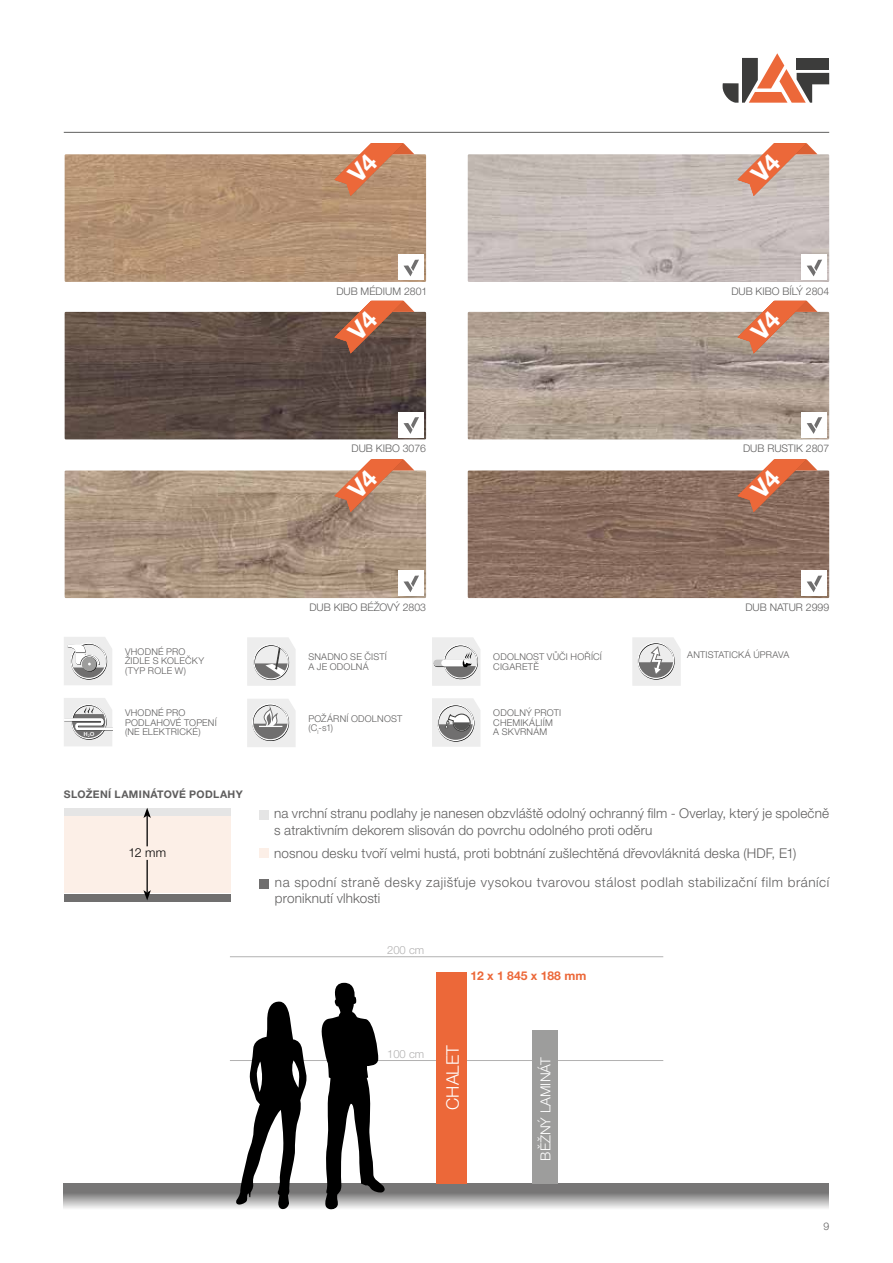
<style>
.page{position:relative;width:893px;height:1263px;background:#fff}
.page>*{position:absolute;margin:0;border:0;box-sizing:border-box;transform-origin:0 0}
.t1{font:300 17.25px "Helvetica Neue LTW1 G";color:#fff}
.t2{font:300 13.8px "Helvetica Neue LTW1 G";color:#fff}
.t3{font:300 13.5px/28.5px "Helvetica Neue LTW1 G";letter-spacing:.03em;color:#5f5e5e}
.t4{font:300 13.5px/16.5px "Helvetica Neue LTW1 G";letter-spacing:.01em;color:#5f5e5e}
.t5{font:300 12.45px "Helvetica Neue LTW1 G";color:#000}
.t6{font:700 12.15px "Helvetica Neue LTW1 G";color:#ec6839}
.t7{font:300 11.25px "Helvetica Neue LTW1 G";color:#b3b2b2}
.t8{font:300 10.5px "Helvetica Neue LTW1 G";color:#5f5e5e}
.t9{font:700 10.5px "Helvetica Neue LTW1 G";letter-spacing:.035em;color:#5f5e5e}
.t10{font:300 10.5px "Helvetica Neue LT Pro";color:#5f5e5e}
.t11{font:300 9.3px/9.3px "Helvetica Neue LTW1 G";letter-spacing:.02em;color:#5f5e5e}
.t12{font:700 5.85px "Syntax Next LTW1 G";color:#fff}
</style>
<div class="page">
<hr style="left:64px;top:132px;width:765px;height:1px;background:#717170">
<svg style="left:723px;top:53px;width:106px;height:50px"></svg>
<img style="left:65px;top:154px;width:361px;height:128px">
<div style="left:399px;top:254px;width:25px;height:26px;background:#fff"></div>
<svg style="left:403px;top:260px;width:16px;height:16px"></svg>
<img style="left:65px;top:312px;width:361px;height:127px">
<div style="left:399px;top:412px;width:25px;height:25px;background:#fff"></div>
<svg style="left:403px;top:417px;width:16px;height:17px"></svg>
<img style="left:65px;top:470px;width:361px;height:128px">
<div style="left:399px;top:570px;width:25px;height:26px;background:#fff"></div>
<svg style="left:403px;top:575px;width:16px;height:17px"></svg>
<img style="left:468px;top:154px;width:361px;height:128px">
<div style="left:802px;top:254px;width:25px;height:26px;background:#fff"></div>
<svg style="left:807px;top:260px;width:15px;height:16px"></svg>
<img style="left:468px;top:312px;width:361px;height:127px">
<div style="left:802px;top:412px;width:25px;height:25px;background:#fff"></div>
<svg style="left:807px;top:417px;width:15px;height:17px"></svg>
<img style="left:468px;top:470px;width:361px;height:128px">
<div style="left:802px;top:570px;width:25px;height:26px;background:#fff"></div>
<svg style="left:807px;top:575px;width:15px;height:17px"></svg>
<hr style="left:230px;top:956px;width:433px;height:1px;background:#b3b2b2">
<hr style="left:230px;top:1060px;width:433px;height:1px;background:#b3b2b2">
<svg style="left:64px;top:1183px;width:765px;height:25px;background:#9c9b9b"></svg>
<svg style="left:235px;top:1001px;width:72px;height:209px"></svg>
<svg style="left:320px;top:982px;width:66px;height:228px"></svg>
<div style="left:437px;top:972px;width:30px;height:211px;background:#ec6839"></div>
<div style="left:532px;top:1030px;width:26px;height:153px;background:#9d9d9c"></div>
<svg style="left:632px;top:637px;width:49px;height:49px;background:#d3d3d3"></svg>
<div style="left:64px;top:815px;width:167px;height:78px;background:#fcefe7"></div>
<div style="left:64px;top:808px;width:167px;height:7px;background:#e5e5e5"></div>
<div style="left:65px;top:894px;width:166px;height:8px;background:#706f6f"></div>
<hr style="left:147px;top:860px;width:1px;height:32px;background:#000">
<svg style="left:143px;top:890px;width:8px;height:10px"></svg>
<hr style="left:147px;top:815px;width:1px;height:31px;background:#000">
<svg style="left:143px;top:808px;width:8px;height:10px"></svg>
<div style="left:259px;top:810px;width:10px;height:10px;background:#e5e5e5"></div>
<div style="left:259px;top:848px;width:10px;height:10px;background:#fcefe7"></div>
<div style="left:259px;top:878px;width:10px;height:10px;background:#706f6f"></div>
<svg style="left:64px;top:637px;width:48px;height:48px;background:#d6d6d6"></svg>
<svg style="left:64px;top:698px;width:48px;height:48px;background:#d1d1d1"></svg>
<svg style="left:247px;top:637px;width:49px;height:49px"></svg>
<div style="left:276px;top:648px;width:4px;height:21px;border:1px solid #3c3c3b"></div>
<div style="left:254px;top:645px;width:35px;height:35px;border:1px solid #000;border-radius:50%"></div>
<div style="left:253px;top:644px;width:36px;height:35px;border:1px solid #fff;border-radius:50%"></div>
<svg style="left:247px;top:699px;width:49px;height:48px;background:#d2d1d1"></svg>
<svg style="left:432px;top:698px;width:48px;height:49px;background:#cdcdcd"></svg>
<svg style="left:432px;top:637px;width:48px;height:49px;background:#d7d7d7"></svg>
<svg style="left:334px;top:459px;width:80px;height:53px;background:#cb9074"></svg>
<svg style="left:737px;top:459px;width:80px;height:53px;background:#b87961"></svg>
<svg style="left:334px;top:301px;width:80px;height:53px;background:#a16852"></svg>
<svg style="left:737px;top:301px;width:80px;height:53px;background:#cc947d"></svg>
<svg style="left:334px;top:143px;width:80px;height:53px;background:#cf8d6b"></svg>
<svg style="left:737px;top:143px;width:80px;height:53px;background:#d8a490"></svg>
<p class="t8" style="left:336px;top:285px;width:93px">DUB MÉDIUM 2801</p>
<p class="t8" style="left:731px;top:285px;width:99px">DUB KIBO BÍLÝ 2804</p>
<p class="t8" style="left:352px;top:442px;width:76px">DUB KIBO 3076</p>
<p class="t8" style="left:743px;top:442px;width:88px">DUB RUSTIK 2807</p>
<p class="t12" style="left:83px;top:730px;width:13px">H<sub>2</sub>O</p>
<p class="t11" style="left:125px;top:647px;width:81px">VHODNÉ PRO<br>ŽIDLE S KOLEČKY (TYP ROLE W)</p>
<p class="t11" style="left:125px;top:708px;width:93px">VHODNÉ PRO<br>PODLAHOVÉ TOPENÍ (NE ELEKTRICKÉ)</p>
<p class="t9" style="left:64px;top:788px;width:180px">SLOŽENÍ LAMINÁTOVÉ PODLAHY</p>
<h3 class="t5" style="left:129px;top:845px;width:39px">12 mm</h3>
<p class="t8" style="left:309px;top:601px;width:118px">DUB KIBO BÉŽOVÝ 2803</p>
<p class="t8" style="left:745px;top:601px;width:85px">DUB NATUR 2999</p>
<p class="t11" style="left:308px;top:652px;width:80px">SNADNO SE ČISTÍ<br>A JE ODOLNÁ</p>
<p class="t11" style="left:493px;top:652px;width:110px">ODOLNOST VŮČI HOŘÍCÍ<br>CIGARETĚ</p>
<p class="t11" style="left:687px;top:650px;width:104px">ANTISTATICKÁ ÚPRAVA</p>
<p class="t11" style="left:308px;top:714px;width:95px">POŽÁRNÍ ODOLNOST (C<sub>l</sub>-s1)</p>
<p class="t11" style="left:493px;top:708px;width:69px">ODOLNÝ PROTI<br>CHEMIKÁLIÍM<br>A SKVRNÁM</p>
<h3 class="t4" style="left:274px;top:805px;width:557px">na vrchní stranu podlahy je nanesen obzvláště odolný ochranný film - Overlay, který je společně s atraktivním dekorem slisován do povrchu odolného proti oděru</h3>
<h3 class="t3" style="left:274px;top:839px;width:557px">nosnou desku tvoří velmi hustá, proti bobtnání zušlechtěná dřevovláknitá deska (HDF, E1)<br>na spodní straně desky zajišťuje vysokou tvarovou stálost podlah stabilizační film bránící</h3>
<h3 class="t4" style="left:275px;top:890px;width:107px">proniknutí vlhkosti</h3>
<p class="t7" style="left:387px;top:943px;width:39px">200 cm</p>
<h3 class="t6" style="left:470px;top:969px;width:117px">12 x 1 845 x 188 mm</h3>
<p class="t7" style="left:387px;top:1047px;width:39px">100 cm</p>
<h1 class="t1" style="left:442px;top:1110px;width:66px;rotate:-90deg">CHALET</h1>
<h2 class="t2" style="left:537px;top:1161px;width:105px;rotate:-90deg">BĚŽNÝ LAMINÁT</h2>
<p class="t10" style="left:823px;top:1220px;width:7px">9</p>
</div>
